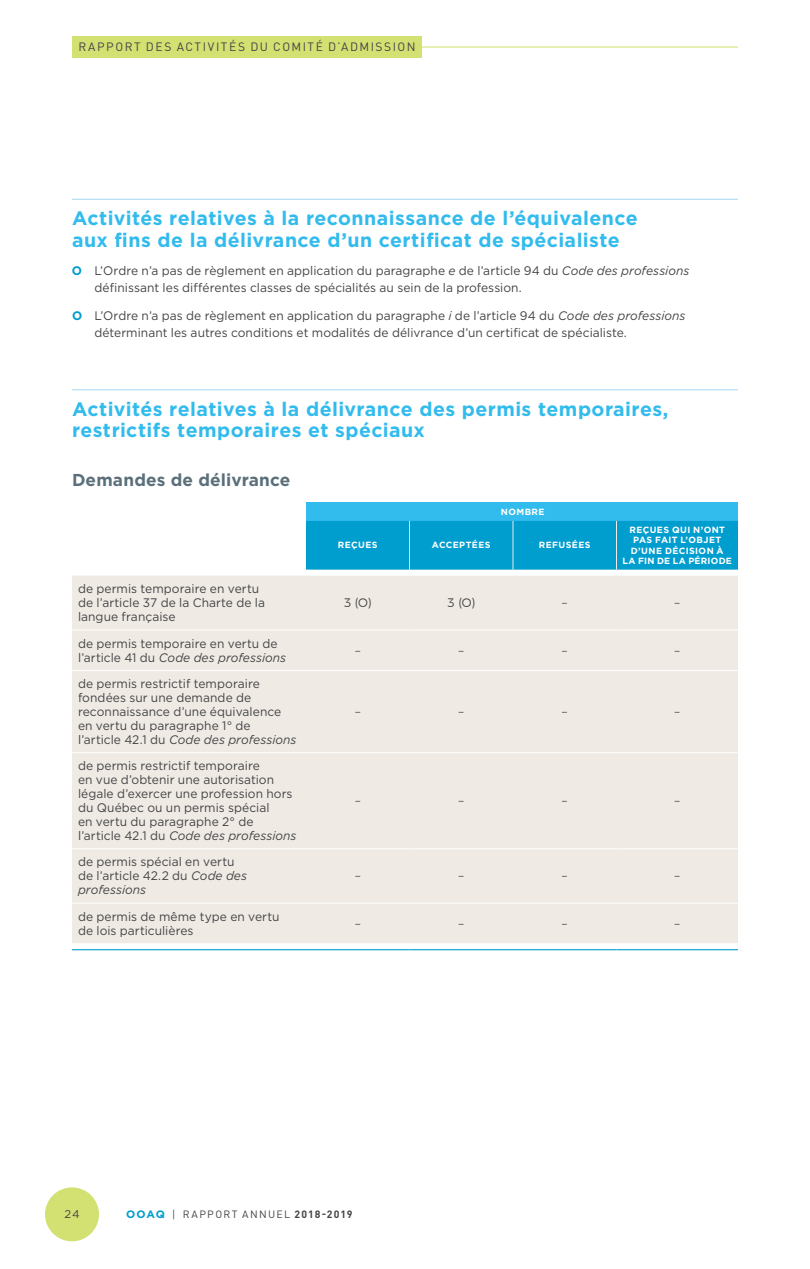
<style>
.page{position:relative;width:810px;height:1269px;background:#fff}
.page>*{position:absolute;margin:0;border:0;box-sizing:border-box;transform-origin:0 0}
.t1{font:700 19.5px/21.8px "Gotham HTF";letter-spacing:.02em;color:#32bbed}
.t2{font:700 17.25px "Gotham HTF";letter-spacing:.01em;color:#5a6f7a}
.t3{font:12.3px/13.8px "Gotham HTF";letter-spacing:.005em;color:#434345}
.t4{font:300 12.3px "Montserrat";color:#434345}
.t5{font:12px "DIN Pro";letter-spacing:.125em;color:#434345}
.t6{font:11.25px "Gotham HTF";color:#434345}
.t7{font:10.5px "DIN Pro";letter-spacing:.13em;color:#434345}
.t8{font:700 9px/10.2px "Gotham HTF";letter-spacing:.04em;color:#fff;text-align:center}
.s1{font-weight:700;color:#009dcf}
.s2{font-style:italic}
.s3{font-family:"Gotham HTF";font-weight:700;font-size:10.8px;color:#009dcf}
.s4{font-family:"Gotham HTF"}
.s5{font-weight:700}
</style>
<div class="page">
<hr style="left:72px;top:199px;width:666px;height:1px;background:#a5d8f5">
<hr style="left:72px;top:389px;width:666px;height:1px;background:#a5d8f5">
<div style="left:306px;top:503px;width:432px;height:18px;background:#32bbed"></div>
<div style="left:306px;top:521px;width:432px;height:49px;background:#009dcf"></div>
<div style="left:72px;top:576px;width:666px;height:367px;background:#efeae4"></div>
<hr style="left:72px;top:949px;width:234px;height:1px;background:#009dcf">
<hr style="left:306px;top:949px;width:104px;height:1px;background:#009dcf">
<hr style="left:410px;top:949px;width:103px;height:1px;background:#009dcf">
<hr style="left:513px;top:949px;width:103px;height:1px;background:#009dcf">
<hr style="left:616px;top:949px;width:122px;height:1px;background:#009dcf">
<hr style="left:72px;top:630px;width:234px;height:1px;background:#fff">
<hr style="left:306px;top:630px;width:104px;height:1px;background:#fff">
<hr style="left:306px;top:670px;width:104px;height:1px;background:#fff">
<hr style="left:410px;top:630px;width:103px;height:1px;background:#fff">
<hr style="left:410px;top:670px;width:103px;height:1px;background:#fff">
<hr style="left:513px;top:630px;width:103px;height:1px;background:#fff">
<hr style="left:616px;top:630px;width:122px;height:1px;background:#fff">
<hr style="left:72px;top:670px;width:234px;height:1px;background:#fff">
<hr style="left:306px;top:752px;width:104px;height:1px;background:#fff">
<hr style="left:410px;top:752px;width:103px;height:1px;background:#fff">
<hr style="left:513px;top:670px;width:103px;height:1px;background:#fff">
<hr style="left:616px;top:670px;width:122px;height:1px;background:#fff">
<hr style="left:72px;top:752px;width:234px;height:1px;background:#fff">
<hr style="left:513px;top:752px;width:103px;height:1px;background:#fff">
<hr style="left:616px;top:752px;width:122px;height:1px;background:#fff">
<hr style="left:72px;top:848px;width:234px;height:1px;background:#fff">
<hr style="left:306px;top:848px;width:104px;height:1px;background:#fff">
<hr style="left:410px;top:848px;width:103px;height:1px;background:#fff">
<hr style="left:513px;top:848px;width:103px;height:1px;background:#fff">
<hr style="left:616px;top:848px;width:122px;height:1px;background:#fff">
<hr style="left:72px;top:903px;width:234px;height:1px;background:#fff">
<hr style="left:306px;top:903px;width:104px;height:1px;background:#fff">
<hr style="left:410px;top:903px;width:103px;height:1px;background:#fff">
<hr style="left:513px;top:903px;width:103px;height:1px;background:#fff">
<hr style="left:616px;top:903px;width:122px;height:1px;background:#fff">
<hr style="left:409px;top:521px;width:1px;height:49px;background:#efeae4">
<hr style="left:513px;top:521px;width:1px;height:49px;background:#efeae4">
<hr style="left:616px;top:521px;width:1px;height:49px;background:#efeae4">
<hr style="left:200px;top:46px;width:538px;height:2px;background:#d3e173">
<div style="left:72px;top:36px;width:350px;height:22px;background:#d3e173"></div>
<div style="left:45px;top:1187px;width:54px;height:54px;background:#d3e173;border-radius:50%"></div>
<p class="t5" style="left:78px;top:38px;width:339px">RAPPORT DES ACTIVITÉS DU COMITÉ D’ADMISSION</p>
<h1 class="t1" style="left:72px;top:207px;width:567px">Activités relatives à la reconnaissance de l’équivalence aux fins de la délivrance d’un certificat de spécialiste</h1>
<p class="t3" style="left:95px;top:263px;width:596px;line-height:16.5px;text-indent:-23px"><span class="s1">O</span> L’Ordre n’a pas de règlement en application du paragraphe <span class="s2">e</span> de l’article 94 du <span class="s2">Code des professions </span>définissant les différentes classes de spécialités au sein de la profession.</p>
<p class="t3" style="left:95px;top:308px;width:593px;line-height:16.5px;text-indent:-23px"><span class="s1">O</span> L’Ordre n’a pas de règlement en application du paragraphe <span class="s2">i</span> de l’article 94 du <span class="s2">Code des professions </span>déterminant les autres conditions et modalités de délivrance d’un certificat de spécialiste.</p>
<h1 class="t1" style="left:72px;top:397px;width:598px">Activités relatives à la délivrance des permis temporaires, restrictifs temporaires et spéciaux</h1>
<h2 class="t2" style="left:72px;top:470px;width:220px">Demandes de délivrance</h2>
<p class="t8" style="left:501px;top:506px;width:45px">NOMBRE</p>
<p class="t8" style="left:338px;top:540px;width:41px">REÇUES</p>
<p class="t8" style="left:432px;top:540px;width:60px">ACCEPTÉES</p>
<p class="t8" style="left:539px;top:540px;width:53px">REFUSÉES</p>
<p class="t8" style="left:623px;top:525px;width:111px">REÇUES QUI N’ONT<br>PAS FAIT L’OBJET<br>D’UNE DÉCISION À<br>LA FIN DE LA PÉRIODE</p>
<p class="t3" style="left:78px;top:582px;width:189px">de permis temporaire en vertu de l’article 37 de la Charte de la langue française</p>
<p class="t4" style="left:344px;top:593px;width:29px">3 (O)</p>
<p class="t4" style="left:448px;top:593px;width:29px">3 (O)</p>
<p class="t4" style="left:562px;top:593px;width:6px">–</p>
<p class="t4" style="left:675px;top:593px;width:6px">–</p>
<p class="t3" style="left:78px;top:636px;width:210px">de permis temporaire en vertu de l’article 41 du <span class="s2">Code des professions</span></p>
<p class="t4" style="left:355px;top:641px;width:6px">–</p>
<p class="t4" style="left:459px;top:641px;width:6px">–</p>
<p class="t4" style="left:562px;top:641px;width:6px">–</p>
<p class="t4" style="left:675px;top:641px;width:6px">–</p>
<p class="t3" style="left:78px;top:677px;width:220px">de permis restrictif temporaire fondées sur une demande de reconnaissance d’une équivalence en vertu du paragraphe 1° de l’article 42.1 du <span class="s2">Code des professions</span></p>
<p class="t4" style="left:355px;top:702px;width:6px">–</p>
<p class="t4" style="left:459px;top:702px;width:6px">–</p>
<p class="t4" style="left:562px;top:702px;width:6px">–</p>
<p class="t4" style="left:675px;top:702px;width:6px">–</p>
<p class="t3" style="left:78px;top:759px;width:220px">de permis restrictif temporaire<br>en vue d’obtenir une autorisation légale d’exercer une profession hors du Québec ou un permis spécial<br>en vertu du paragraphe 2° de l’article 42.1 du <span class="s2">Code des professions</span></p>
<p class="t3" style="left:78px;top:855px;width:171px">de permis spécial en vertu de l’article 42.2 du <span class="s2">Code des professions</span></p>
<p class="t4" style="left:355px;top:791px;width:6px">–</p>
<p class="t4" style="left:459px;top:791px;width:6px">–</p>
<p class="t4" style="left:562px;top:791px;width:6px">–</p>
<p class="t4" style="left:675px;top:791px;width:6px">–</p>
<p class="t4" style="left:355px;top:866px;width:6px">–</p>
<p class="t4" style="left:459px;top:866px;width:6px">–</p>
<p class="t4" style="left:562px;top:866px;width:6px">–</p>
<p class="t4" style="left:675px;top:866px;width:6px">–</p>
<p class="t3" style="left:78px;top:909px;width:203px">de permis de même type en vertu de lois particulières</p>
<p class="t4" style="left:355px;top:914px;width:6px">–</p>
<p class="t4" style="left:459px;top:914px;width:6px">–</p>
<p class="t4" style="left:562px;top:914px;width:6px">–</p>
<p class="t4" style="left:675px;top:914px;width:6px">–</p>
<p class="t6" style="left:64px;top:1208px;width:17px">24</p>
<p class="t7" style="left:126px;top:1207px;width:228px"><span class="s3">OOAQ</span> <span class="s4">|</span> RAPPORT ANNUEL <span class="s5">2018-2019</span></p>
</div>
